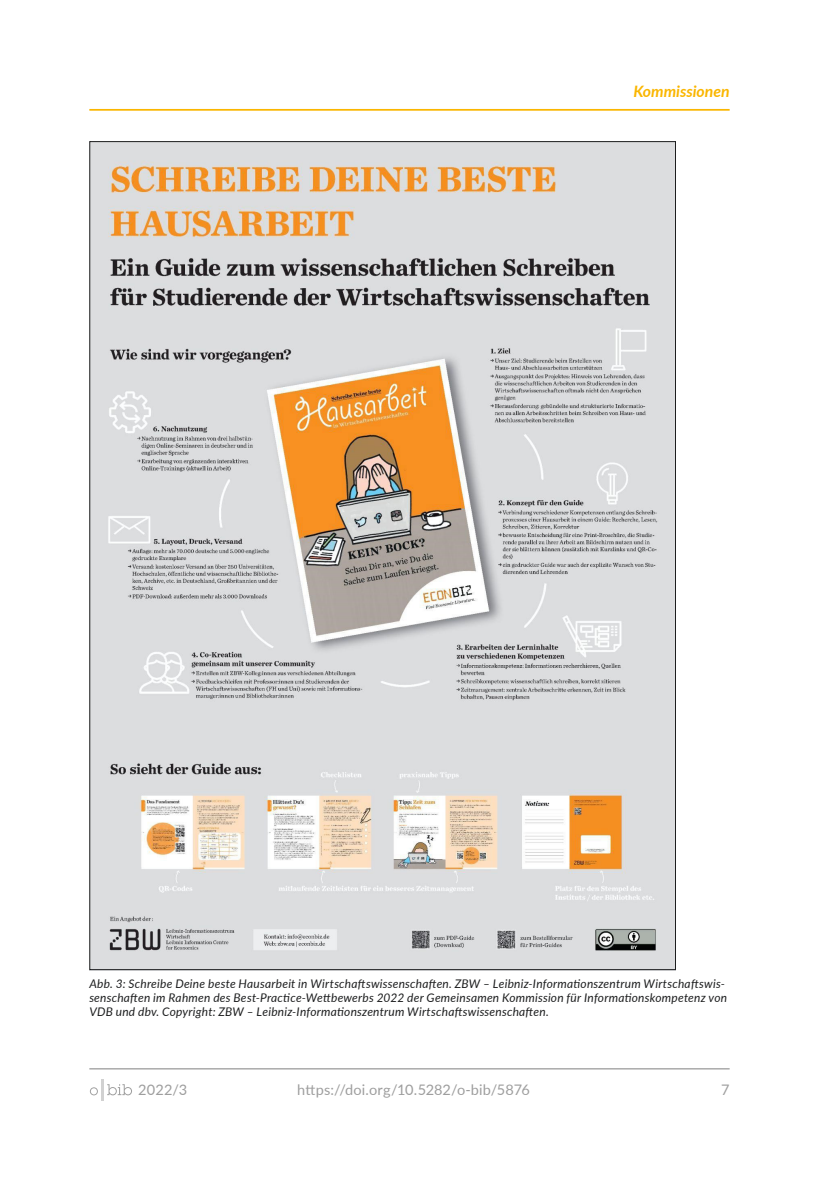
<style>
.page{position:relative;width:819px;height:1191px;background:#fff}
.page>*{position:absolute;margin:0;border:0;box-sizing:border-box;transform-origin:0 0}
.t1{font:italic 700 15.75px "Lato";color:#fab600}
.t2{font:14.53px "Lato";letter-spacing:.01em;color:#9e9e9e}
.t3{font:14.53px "Lato Regular 2";color:#9e9e9e}
.t4{font:italic 11.9px/14px "Lato";letter-spacing:.02em;color:#1d1e1f}
</style>
<div class="page">
<hr style="left:89px;top:1068px;width:640px;height:1px;background:#9e9e9e">
<hr style="left:101px;top:1079px;width:3px;height:21px;background:#d1d1d1">
<svg style="left:90px;top:1087px;width:8px;height:8px"></svg>
<svg style="left:107px;top:1084px;width:25px;height:11px"></svg>
<img style="left:91px;top:143px;width:583px;height:825px">
<hr style="left:89px;top:109px;width:640px;height:2px;background:#fab600">
<h1 class="t1" style="left:633px;top:80px;width:98px">Kommissionen</h1>
<p class="t4" style="left:89px;top:976px;width:639px">Abb. 3: Schreibe Deine beste Hausarbeit in Wirtschaftswissenschaften. ZBW – Leibniz-Informationszentrum Wirtschaftswis&shy;senschaften im Rahmen des Best-Practice-Wettbewerbs 2022 der Gemeinsamen Kommission für Informationskompetenz von<br>VDB und dbv. Copyright: ZBW – Leibniz-Informationszentrum Wirtschaftswissenschaften.</p>
<p class="t3" style="left:138px;top:1079px;width:51px">2022/3</p>
<p class="t2" style="left:297px;top:1079px;width:234px">https://doi.org/10.5282/o-bib/5876</p>
<p class="t2" style="left:721px;top:1079px;width:10px">7</p>
</div>
